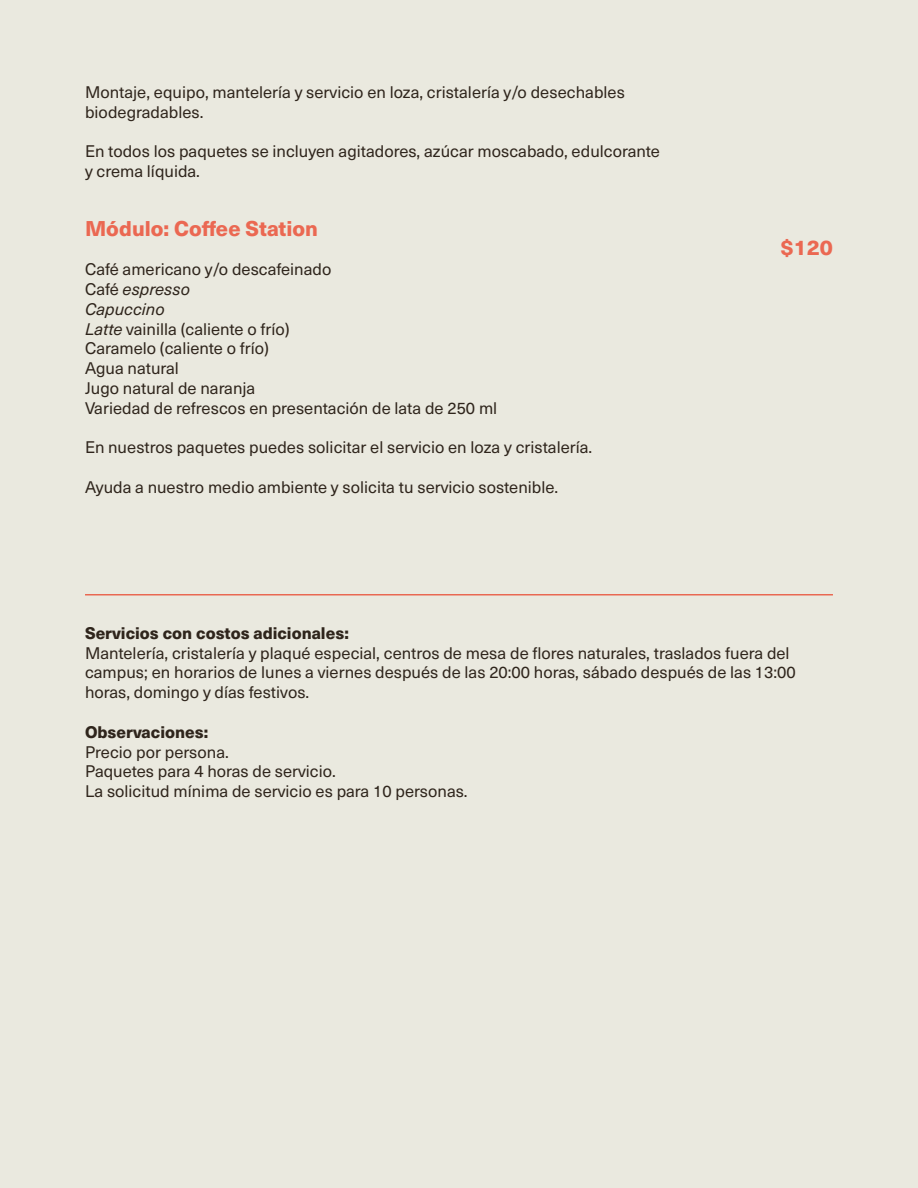
<style>
.page{position:relative;width:918px;height:1188px;background:#eae9df}
.page>*{position:absolute;margin:0;border:0;box-sizing:border-box;transform-origin:0 0}
.t1{font:800 21px "Neue Haas Unica";color:#eb6852}
.t2{font:16.5px/19.8px "Neue Haas Unica";color:#2f251c}
.t3{font:800 16.5px "Neue Haas Unica";color:#2f251c}
.t4{font:italic 16.5px "Neue Haas Unica";color:#2f251c}
.s1{font-style:normal}
.s2{font-style:italic}
</style>
<div class="page">
<hr style="left:85px;top:594px;width:748px;height:2px;background:#e96852">
<p class="t2" style="left:85px;top:81px;width:541px">Montaje, equipo, mantelería y servicio en loza, cristalería y/o desechables biodegradables.</p>
<p class="t2" style="left:85px;top:141px;width:576px">En todos los paquetes se incluyen agitadores, azúcar moscabado, edulcorante y crema líquida.</p>
<p class="t1" style="left:85px;top:212px;width:234px">Módulo: Coffee Station</p>
<p class="t2" style="left:85px;top:259px;width:248px">Café americano y/o descafeinado</p>
<p class="t4" style="left:85px;top:277px;width:107px"><span class="s1">Café</span> espresso</p>
<p class="t4" style="left:85px;top:297px;width:81px">Capuccino</p>
<p class="t2" style="left:85px;top:318px;width:206px"><span class="s2">Latte</span> vainilla (caliente o frío)</p>
<p class="t2" style="left:85px;top:338px;width:185px">Caramelo (caliente o frío)</p>
<p class="t2" style="left:85px;top:358px;width:95px">Agua natural</p>
<p class="t2" style="left:85px;top:377px;width:172px">Jugo natural de naranja</p>
<p class="t2" style="left:85px;top:397px;width:414px">Variedad de refrescos en presentación de lata de 250 ml</p>
<p class="t2" style="left:85px;top:437px;width:509px">En nuestros paquetes puedes solicitar el servicio en loza y cristalería.</p>
<p class="t2" style="left:85px;top:476px;width:475px">Ayuda a nuestro medio ambiente y solicita tu servicio sostenible.</p>
<p class="t1" style="left:781px;top:232px;width:54px">$120</p>
<p class="t3" style="left:85px;top:620px;width:265px">Servicios con costos adicionales:</p>
<p class="t2" style="left:85px;top:642px;width:712px">Mantelería, cristalería y plaqué especial, centros de mesa de flores naturales, traslados fuera del campus; en horarios de lunes a viernes después de las 20:00 horas, sábado después de las 13:00 horas, domingo y días festivos.</p>
<p class="t3" style="left:85px;top:719px;width:125px">Observaciones:</p>
<p class="t2" style="left:85px;top:741px;width:145px">Precio por persona.</p>
<p class="t2" style="left:85px;top:761px;width:252px">Paquetes para 4 horas de servicio.</p>
<p class="t2" style="left:85px;top:781px;width:384px">La solicitud mínima de servicio es para 10 personas.</p>
</div>
